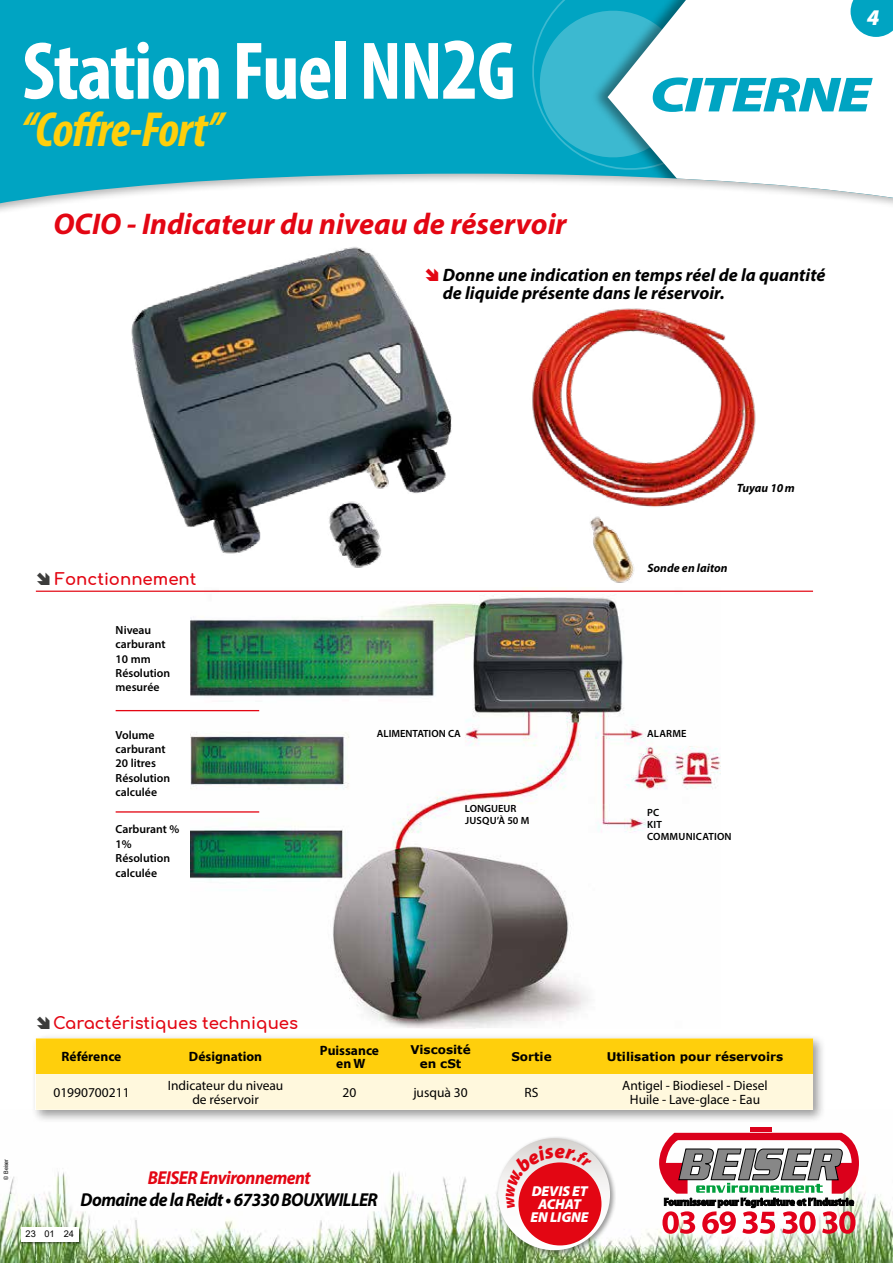
<style>
.page{position:relative;width:893px;height:1263px;background:#fff}
.page>*{position:absolute;margin:0;border:0;box-sizing:border-box;transform-origin:0 0}
.t1{font:700 condensed 82.5px "Myriad Pro";letter-spacing:-.02em;color:#fff}
.t2{font:italic 900 49.65px "Myriad Pro";letter-spacing:-.04em;color:#00a4c2;scale:1.25 1}
.t3{font:italic 700 condensed 49.5px "Myriad Pro";letter-spacing:-.025em;color:#ffcf0c}
.t4{font:italic 700 30px "Myriad Pro";color:#e30613}
.t5{font:italic 900 22.5px "Myriad Pro";color:#fff}
.t6{font:italic 700 18.75px "Myriad Pro";letter-spacing:-.03em;color:#000;scale:.94 1}
.t7{font:italic 700 18.75px "Myriad Pro";letter-spacing:-.03em;color:#e30613;scale:.94 1}
.t8{font:italic 700 18px/18px "Myriad Pro";color:#000}
.t9{font:700 16.5px "Comfortaa";color:#e30613}
.t10{font:italic 900 14.4px/13.2px "Myriad Pro";letter-spacing:-.01em;color:#fff;text-align:center}
.t11{font:13.5px/13.5px "Myriad Pro";color:#000;text-align:center}
.t12{font:700 13.5px/13.5px "Myriad Pro";color:#000;text-align:center}
.t13{font:700 12px/13.5px "Verdana";color:#000;text-align:center}
.t14{font:italic 700 12px "Myriad Pro";color:#000}
.t15{font:600 11.7px/14.4px "Myriad Pro";color:#000}
.t16{font:600 10.5px/11.7px "Myriad Pro";letter-spacing:.015em;color:#000}
.t17{font:9.3px "Arial";color:#000}
.t18{font:6px "Arial";color:#000;scale:.9 1}
.s1{font-size:88.5px}
.s2{color:#e30613}
.s3{color:#3c3c3b}
.s4{color:#fff}
</style>
<div class="page">
<img style="left:0;top:1127px;width:893px;height:136px">
<svg style="left:0;top:0;width:893px;height:211px;background:#2bb2cb"></svg>
<svg style="left:521px;top:0;width:70px;height:181px;background:#22afc8"></svg>
<div style="left:591px;top:0;width:302px;height:203px;background:#000;opacity:.4"></div>
<svg style="left:608px;top:0;width:285px;height:203px"></svg>
<svg style="left:850px;top:0;width:43px;height:37px;background:#21afca"></svg>
<img style="left:191px;top:590px;width:529px;height:439px">
<hr style="left:116px;top:710px;width:143px;height:1px;background:#e30613">
<hr style="left:116px;top:811px;width:143px;height:2px;background:#e30613">
<div style="left:31px;top:1033px;width:796px;height:90px;background:#000;opacity:.4"></div>
<svg style="left:36px;top:1038px;width:777px;height:72px;background:#ffe376"></svg>
<img style="left:131px;top:247px;width:321px;height:321px">
<img style="left:532px;top:308px;width:224px;height:275px">
<hr style="left:36px;top:591px;width:777px;height:1px;background:#e30613">
<div style="left:495px;top:1136px;width:121px;height:120px;background:#000;opacity:.4"></div>
<svg style="left:498px;top:1138px;width:112px;height:112px"></svg>
<div style="left:518px;top:1162px;width:83px;height:83px;background:#e30613;border-radius:50%"></div>
<hr style="left:750px;top:1127px;width:21px;height:4px;background:#db001b">
<svg style="left:659px;top:1133px;width:200px;height:101px"></svg>
<div style="left:21px;top:1227px;width:61px;height:18px;background:#000;opacity:.5"></div>
<div style="left:21px;top:1227px;width:58px;height:15px;background:#fff"></div>
<svg style="left:506px;top:1145px;width:85px;height:63px"></svg>
<h1 class="t1" style="left:22px;top:20px;width:495px">Station Fuel NN<span class="s1">2</span>G</h1>
<h3 class="t3" style="left:21px;top:98px;width:203px">‘‘Coffre-Fort’’</h3>
<h3 class="t5" style="left:867px;top:4px;width:14px">4</h3>
<h2 class="t2" style="left:650px;top:67px;width:179px">CITERNE</h2>
<h3 class="t4" style="left:53px;top:204px;width:515px">OCIO - Indicateur du niveau de réservoir</h3>
<h3 class="t8" style="left:443px;top:265px;width:384px;text-indent:-18px"><span class="s2">➔</span> Donne une indication en temps réel de la quantité de liquide présente dans le réservoir.</h3>
<h3 class="t9" style="left:36px;top:563px;width:162px"><span class="s3">➔</span> Fonctionnement</h3>
<p class="t15" style="left:116px;top:622px;width:56px">Niveau carburant<br>10 mm<br>Résolution mesurée</p>
<p class="t15" style="left:116px;top:727px;width:56px">Volume carburant<br>20 litres<br>Résolution calculée</p>
<p class="t15" style="left:116px;top:822px;width:65px">Carburant %<br>1%<br>Résolution calculée</p>
<p class="t16" style="left:377px;top:728px;width:85px">ALIMENTATION CA</p>
<p class="t16" style="left:465px;top:802px;width:66px">LONGUEUR<br>JUSQU’À 50 M</p>
<p class="t14" style="left:737px;top:480px;width:60px">Tuyau 10 m</p>
<p class="t14" style="left:647px;top:560px;width:82px">Sonde en laiton</p>
<p class="t16" style="left:647px;top:728px;width:41px">ALARME</p>
<p class="t16" style="left:647px;top:806px;width:86px">PC<br>KIT<br>COMMUNICATION</p>
<h3 class="t9" style="left:36px;top:1007px;width:280px"><span class="s3">➔</span>Caractéristiques techniques <span class="s4">n</span></h3>
<p class="t12" style="left:62px;top:1049px;width:61px">Référence</p>
<p class="t12" style="left:189px;top:1049px;width:75px">Désignation</p>
<p class="t12" style="left:320px;top:1043px;width:61px">Puissance en W</p>
<p class="t13" style="left:410px;top:1043px;width:62px">Viscosité en cSt</p>
<p class="t13" style="left:511px;top:1049px;width:42px">Sortie</p>
<p class="t13" style="left:607px;top:1049px;width:178px">Utilisation pour réservoirs</p>
<p class="t11" style="left:53px;top:1085px;width:78px">01990700211</p>
<p class="t11" style="left:168px;top:1079px;width:117px">Indicateur du niveau de réservoir</p>
<p class="t11" style="left:343px;top:1085px;width:15px">20</p>
<p class="t11" style="left:413px;top:1085px;width:56px">jusquà 30</p>
<p class="t11" style="left:525px;top:1085px;width:15px">RS</p>
<p class="t11" style="left:622px;top:1079px;width:147px">Antigel - Biodiesel - Diesel<br>Huile - Lave-glace - Eau</p>
<p class="t18" style="left:2px;top:1179px;width:25px;rotate:-90deg">© Beiser</p>
<h3 class="t7" style="left:148px;top:1165px;width:175px">BEISER Environnement</h3>
<h3 class="t6" style="left:81px;top:1188px;width:318px">Domaine de la Reidt • 67330 BOUXWILLER</h3>
<p class="t17" style="left:26px;top:1227px;width:50px">23 01 24</p>
<p class="t10" style="left:531px;top:1185px;width:59px">DEVIS ET<br>ACHAT<br>EN LIGNE</p>
</div>
